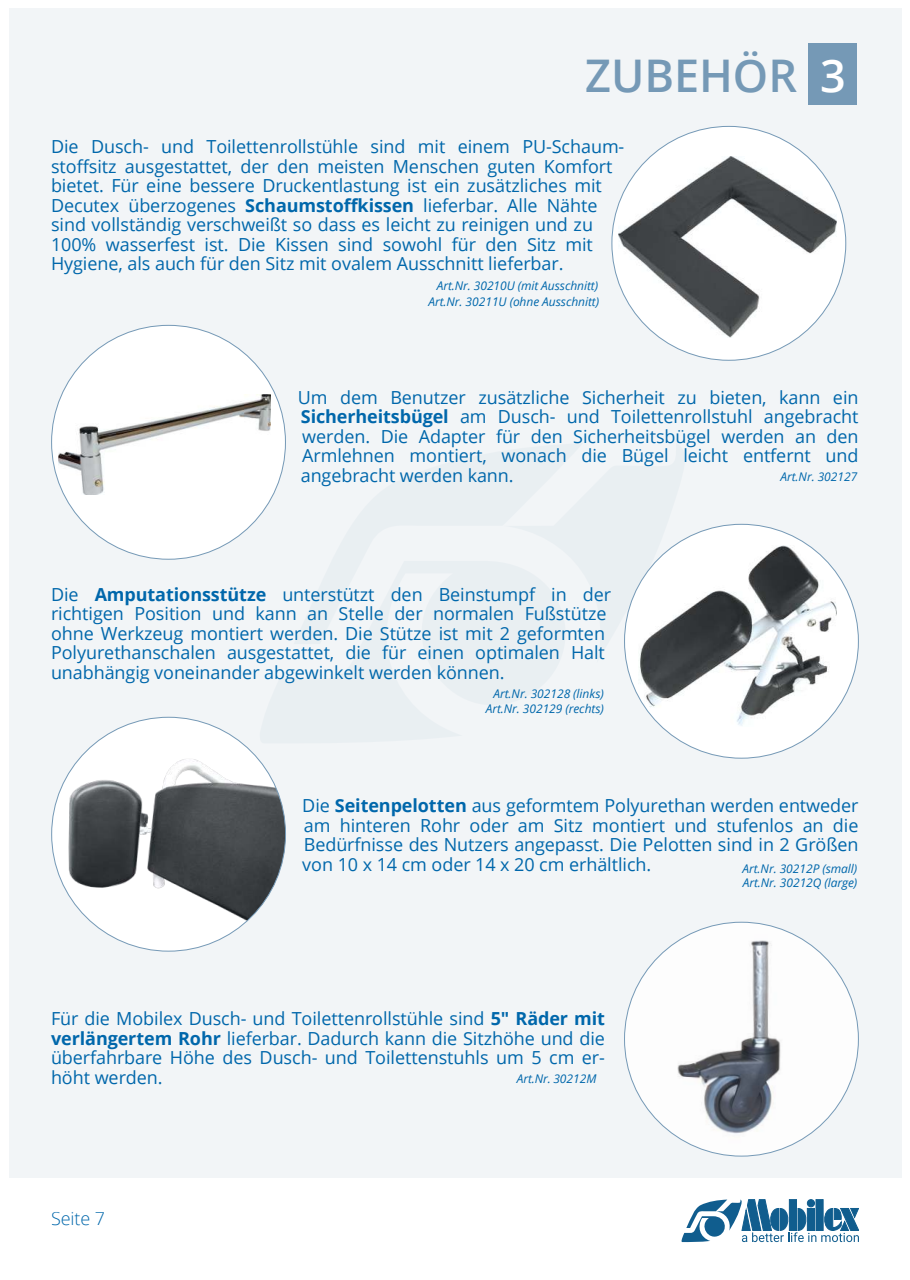
<style>
.page{position:relative;width:910px;height:1280px;background:#fff}
.page>*{position:absolute;margin:0;border:0;box-sizing:border-box;transform-origin:0 0}
.t1{font:600 45px "Open Sans";color:#7599b6}
.t2{font:18px/19.5px "Open Sans";letter-spacing:-.005em;color:#0067ab;text-align:justify}
.t3{font:300 18px "Open Sans";letter-spacing:-.005em;color:#0067ab}
.t4{font:italic 12px/14.5px "Open Sans";color:#0067ab;text-align:right}
.s1{color:#fff}
.s2{font-weight:700}
</style>
<div class="page">
<div style="left:9px;top:9px;width:892px;height:1169px;background:#f2f5f7"></div>
<svg style="left:681px;top:1199px;width:178px;height:43px"></svg>
<div style="left:612px;top:126px;width:234px;height:234px;background:#fff;border-radius:50%"></div>
<img style="left:618px;top:156px;width:219px;height:182px">
<div style="left:52px;top:325px;width:233px;height:234px;background:#fff;border-radius:50%"></div>
<img style="left:59px;top:394px;width:211px;height:101px">
<div style="left:624px;top:524px;width:234px;height:234px;background:#fff;border-radius:50%"></div>
<img style="left:639px;top:545px;width:197px;height:182px">
<img style="left:52px;top:717px;width:234px;height:234px;border-radius:50%">
<img style="left:624px;top:922px;width:234px;height:234px;border-radius:50%">
<div style="left:808px;top:44px;width:49px;height:61px;background:#7599b6"></div>
<h1 class="t1" style="left:585px;top:45px;width:262px">ZUBEHÖR <span class="s1">3</span></h1>
<p class="t2" style="left:51px;top:136px;width:575px;text-align:left">Die Dusch- und Toilettenrollstühle sind mit einem PU-Schaum - stoffsitz ausgestattet, der den meisten Menschen guten Kom fort bietet. Für eine bessere Druckentlastung ist ein zusätz liches mit Decutex überzogenes <span class="s2">Schaumstoff kissen</span> liefer bar. Alle Nähte sind vollständig verschweißt so dass es leicht zu reinigen und zu 100% wasserfest ist. Die Kissen sind sowohl für den Sitz mit Hygiene, als auch für den Sitz mit ovalem Ausschnitt lieferbar.</p>
<p class="t4" style="left:437px;top:278px;width:163px">Art.Nr. 30210U (mit Ausschnitt)</p>
<p class="t4" style="left:429px;top:294px;width:172px">Art.Nr. 30211U (ohne Ausschnitt)</p>
<p class="t2" style="left:298px;top:387px;width:562px">Um dem Benutzer zusätzliche Sicherheit zu bieten, kann ein <span class="s2">Sicherheitsbügel</span> am Dusch- und Toilettenrollstuhl ange bracht werden. Die Adapter für den Sicherheitsbügel werden an den Armlehnen montiert, wonach die Bügel leicht entfernt und angebracht werden kann.</p>
<p class="t4" style="left:781px;top:469px;width:78px">Art.Nr. 302127</p>
<p class="t2" style="left:51px;top:584px;width:562px;text-align:left">Die <span class="s2">Amputationsstütze</span> unterstützt den Beinstumpf in der richtigen Position und kann an Stelle der normalen Fußstütze ohne Werkzeug montiert werden. Die Stütze ist mit 2 geformten Polyurethanschalen ausgestattet, die für einen optimalen Halt unabhängig voneinander abgewinkelt werden können.</p>
<p class="t4" style="left:486px;top:686px;width:120px">Art.Nr. 302128 (links)<br>Art.Nr. 302129 (rechts)</p>
<p class="t2" style="left:302px;top:796px;width:558px">Die <span class="s2">Seitenpelotten</span> aus geformtem Polyurethan werden ent weder am hinteren Rohr oder am Sitz montiert und stufenlos an die Bedürfnisse des Nutzers angepasst. Die Pelotten sind in 2 Größen von 10 x 14 cm oder 14 x 20 cm erhältlich.</p>
<p class="t4" style="left:743px;top:861px;width:116px;line-height:13.8px;text-align:left">Art.Nr. 30212P (small)<br>Art.Nr. 30212Q (large)</p>
<p class="t2" style="left:51px;top:1008px;width:555px">Für die Mobilex Dusch- und Toilettenrollstühle sind <span class="s2">5" Räder mit ver längertem Rohr</span> lieferbar. Dadurch kann die Sitz höhe und die überfahrbare Höhe des Dusch- und Toilet ten stuhls um 5 cm er - höht werden.</p>
<p class="t4" style="left:517px;top:1071px;width:81px">Art.Nr. 30212M</p>
<p class="t3" style="left:51px;top:1206px;width:56px">Seite 7</p>
</div>
